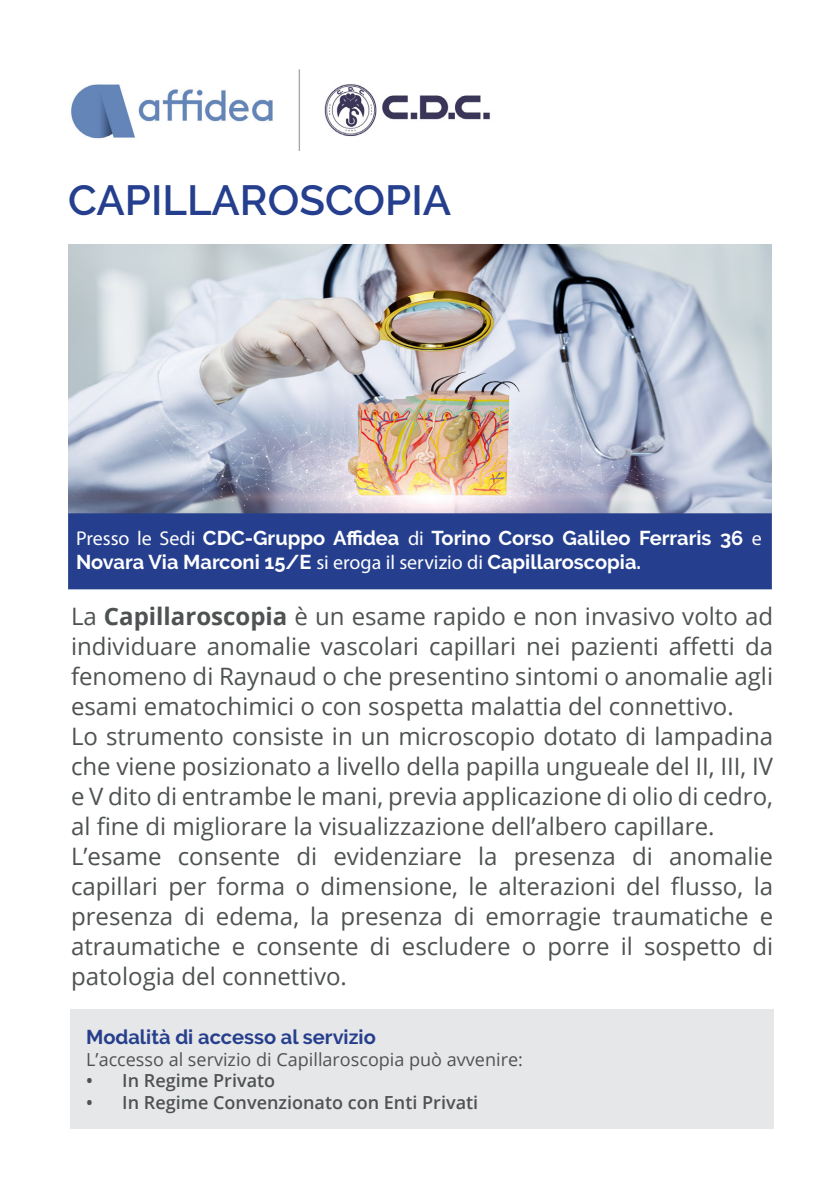
<style>
.page{position:relative;width:840px;height:1191px;background:#fff}
.page>*{position:absolute;margin:0;border:0;box-sizing:border-box;transform-origin:0 0}
.t1{font:600 42px "Raleway";color:#253f8e}
.t2{font:24px/30px "Open Sans";color:#4f5252;text-align:justify}
.t3{font:700 20px/24px "Raleway";color:#fff}
.t4{font:700 20px "Raleway";color:#263f8c}
.t5{font:600 18px "Open Sans";color:#4f5252}
.t6{font:18px "Open Sans";color:#4f5252}
.s1{font-family:"Myriad Pro";font-weight:400}
.s2{font-weight:700}
</style>
<div class="page">
<img style="left:68px;top:244px;width:703px;height:269px">
<div style="left:68px;top:513px;width:703px;height:76px;background:#253f8e;border:2px solid #263f8c"></div>
<div style="left:70px;top:1009px;width:703px;height:119px;background:#e6e7e9"></div>
<img style="left:71px;top:69px;width:419px;height:81px">
<p class="t1" style="left:68px;top:176px;width:384px">CAPILLAROSCOPIA</p>
<p class="t3" style="left:76px;top:526px;width:687px"><span class="s1">Presso le Sedi</span> CDC-Gruppo Affidea <span class="s1">di</span> Torino Corso Galileo Ferraris 36 <span class="s1">e<br></span>Novara Via Marconi 15/E <span class="s1">si eroga il servizio di</span> Capillaroscopia.</p>
<p class="t2" style="left:71px;top:600px;width:703px">La <span class="s2">Capillaroscopia</span> è un esame rapido e non invasivo volto ad individuare anomalie vascolari capillari nei pazienti affetti da fenomeno di Raynaud o che presentino sintomi o anomalie agli esami ematochimici o con sospetta malattia del connettivo.</p>
<p class="t2" style="left:71px;top:720px;width:703px">Lo strumento consiste in un microscopio dotato di lampadina che viene posizionato a livello della papilla ungueale del II, III, IV e V dito di entrambe le mani, previa applicazione di olio di cedro, al fine di migliorare la visualizzazione dell’albero capillare.</p>
<p class="t2" style="left:71px;top:840px;width:703px">L’esame consente di evidenziare la presenza di anomalie capillari per forma o dimensione, le alterazioni del flusso, la presenza di edema, la presenza di emorragie traumatiche e atraumatiche e consente di escludere o porre il sospetto di patologia del connettivo.</p>
<p class="t4" style="left:86px;top:1025px;width:291px">Modalità di accesso al servizio</p>
<p class="t6" style="left:86px;top:1046px;width:438px">L’accesso al servizio di Capillaroscopia può avvenire:</p>
<p class="t5" style="left:86px;top:1068px;width:190px">• In Regime Privato</p>
<p class="t5" style="left:86px;top:1090px;width:393px">• In Regime Convenzionato con Enti Privati</p>
</div>
